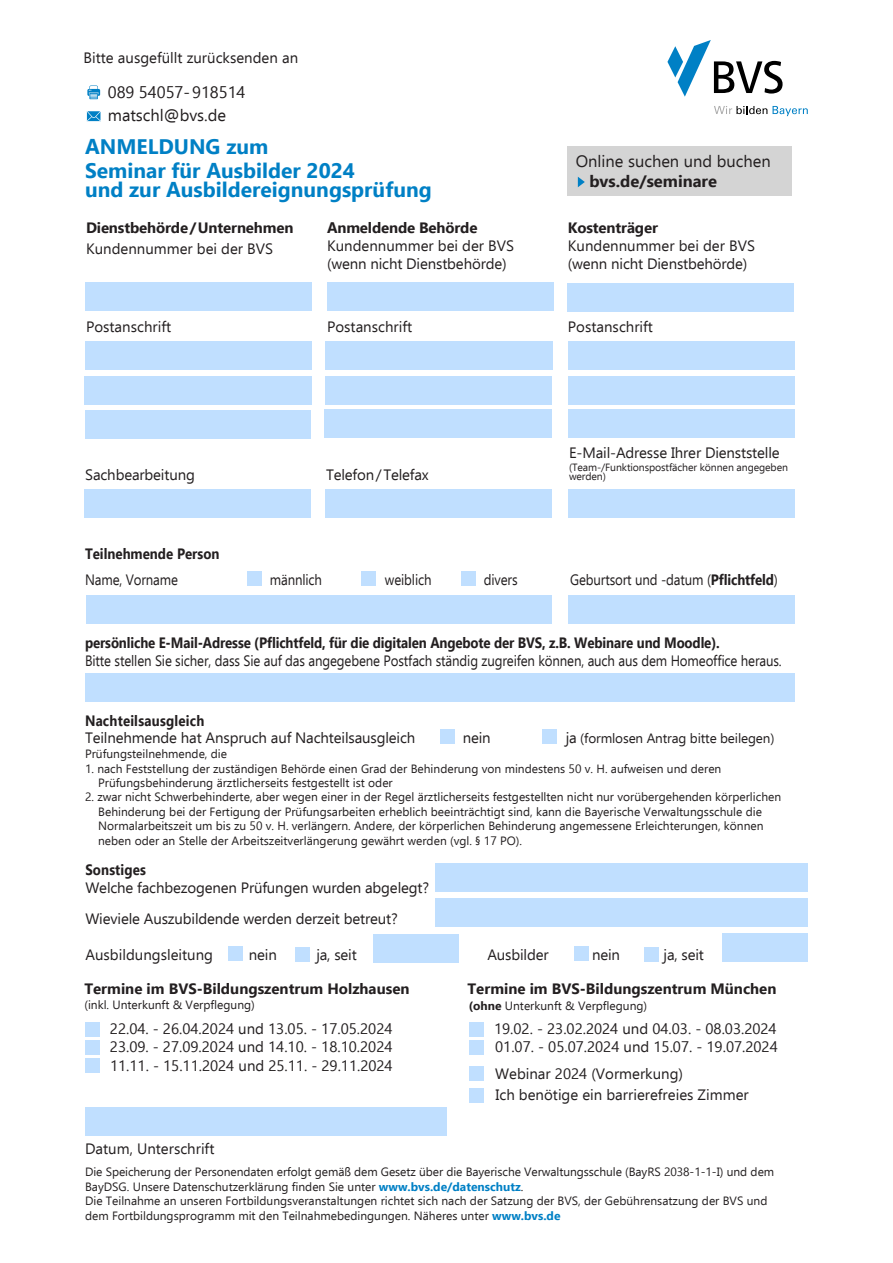
<style>
.page{position:relative;width:893px;height:1263px;background:#fff}
.page>*{position:absolute;margin:0;border:0;box-sizing:border-box;transform-origin:0 0}
.t1{font:700 21px/23.7px "Ebrima";color:#0080c5}
.t2{font:16.5px/22.5px "Ebrima";color:#231f20}
.t3{font:700 16.5px "Ebrima";color:#231f20}
.t4{font:15px/18px "Ebrima";letter-spacing:-.01em;color:#231f20}
.t5{font:15px "Ebrima";letter-spacing:-.01em;color:#231f20;scale:.88 1}
.t6{font:700 15px "Ebrima";letter-spacing:-.01em;color:#231f20}
.t7{font:700 15px "Ebrima";letter-spacing:-.01em;color:#231f20;scale:.88 1}
.t8{font:700 15px "Ebrima";letter-spacing:.015em;color:#231f20;scale:.88 1}
.t9{font:700 15px "Ebrima";letter-spacing:.01em;color:#231f20;scale:.88 1}
.t10{font:13.5px "Ebrima";letter-spacing:-.01em;color:#231f20}
.t11{font:12px/14.4px "Ebrima";color:#231f20}
.t12{font:10.5px/9px "Ebrima";letter-spacing:-.01em;color:#231f20}
.s1{font-weight:700}
.s2{font-size:15px}
.s3{font-weight:700;color:#0080c5}
</style>
<div class="page">
<div style="left:567px;top:147px;width:225px;height:49px;background:#d4d4d4"></div>
<svg style="left:578px;top:177px;width:7px;height:10px"></svg>
<hr style="left:85px;top:1135px;width:362px;height:1px;background:#231f20">
<svg style="left:87px;top:86px;width:13px;height:13px"></svg>
<svg style="left:86px;top:111px;width:15px;height:11px"></svg>
<svg style="left:714px;top:106px;width:94px;height:10px"></svg>
<svg style="left:667px;top:40px;width:116px;height:57px"></svg>
<div style="left:85px;top:282px;width:226px;height:29px;background:#c0dfff"></div>
<div style="left:327px;top:282px;width:226px;height:29px;background:#c0dfff"></div>
<div style="left:567px;top:283px;width:226px;height:29px;background:#c0dfff"></div>
<div style="left:85px;top:341px;width:226px;height:29px;background:#c0dfff"></div>
<div style="left:85px;top:376px;width:227px;height:28px;background:#c0dfff"></div>
<div style="left:85px;top:410px;width:226px;height:29px;background:#c0dfff"></div>
<div style="left:324px;top:410px;width:228px;height:28px;background:#c0dfff"></div>
<div style="left:325px;top:341px;width:227px;height:29px;background:#c0dfff"></div>
<div style="left:326px;top:376px;width:226px;height:28px;background:#c0dfff"></div>
<div style="left:568px;top:341px;width:226px;height:29px;background:#c0dfff"></div>
<div style="left:568px;top:376px;width:226px;height:28px;background:#c0dfff"></div>
<div style="left:568px;top:409px;width:226px;height:29px;background:#c0dfff"></div>
<div style="left:84px;top:489px;width:226px;height:29px;background:#c0dfff"></div>
<div style="left:325px;top:489px;width:226px;height:29px;background:#c0dfff"></div>
<div style="left:568px;top:489px;width:226px;height:29px;background:#c0dfff"></div>
<div style="left:85px;top:1107px;width:362px;height:28px;background:#c0dfff"></div>
<div style="left:574px;top:946px;width:15px;height:15px;background:#c0dfff"></div>
<div style="left:440px;top:729px;width:15px;height:15px;background:#c0dfff"></div>
<div style="left:228px;top:946px;width:15px;height:15px;background:#c0dfff"></div>
<div style="left:645px;top:947px;width:14px;height:15px;background:#c0dfff"></div>
<div style="left:542px;top:729px;width:15px;height:15px;background:#c0dfff"></div>
<div style="left:295px;top:947px;width:14px;height:15px;background:#c0dfff"></div>
<div style="left:568px;top:595px;width:226px;height:28px;background:#c0dfff"></div>
<div style="left:86px;top:595px;width:466px;height:28px;background:#c0dfff"></div>
<div style="left:85px;top:674px;width:709px;height:28px;background:#c0dfff"></div>
<div style="left:436px;top:863px;width:372px;height:29px;background:#c0dfff"></div>
<div style="left:436px;top:898px;width:372px;height:29px;background:#c0dfff"></div>
<div style="left:722px;top:933px;width:85px;height:29px;background:#c0dfff"></div>
<div style="left:373px;top:934px;width:85px;height:29px;background:#c0dfff"></div>
<div style="left:248px;top:571px;width:14px;height:15px;background:#c0dfff"></div>
<div style="left:361px;top:571px;width:15px;height:15px;background:#c0dfff"></div>
<div style="left:461px;top:571px;width:15px;height:15px;background:#c0dfff"></div>
<div style="left:85px;top:1022px;width:15px;height:15px;background:#c0dfff"></div>
<div style="left:469px;top:1022px;width:15px;height:15px;background:#c0dfff"></div>
<div style="left:85px;top:1040px;width:15px;height:15px;background:#c0dfff"></div>
<div style="left:469px;top:1040px;width:15px;height:15px;background:#c0dfff"></div>
<div style="left:85px;top:1058px;width:15px;height:15px;background:#c0dfff"></div>
<div style="left:469px;top:1066px;width:15px;height:15px;background:#c0dfff"></div>
<div style="left:469px;top:1087px;width:15px;height:15px;background:#c0dfff"></div>
<p class="t4" style="left:84px;top:48px;width:216px">Bitte ausgefüllt zurücksenden an</p>
<h2 class="t2" style="left:108px;top:80px;width:139px">089 54057- 918514 matschl@bvs.de</h2>
<h1 class="t1" style="left:85px;top:133px;width:271px">ANMELDUNG zum<br>Seminar für Ausbilder 2024</h1>
<h1 class="t1" style="left:85px;top:176px;width:348px">und zur Ausbildereignungsprüfung</h1>
<p class="t6" style="left:86px;top:216px;width:209px">Dienstbehörde/Unternehmen</p>
<p class="t4" style="left:86px;top:239px;width:189px">Kundennummer bei der BVS</p>
<p class="t6" style="left:327px;top:216px;width:152px">Anmeldende Behörde</p>
<p class="t4" style="left:327px;top:236px;width:189px">Kundennummer bei der BVS (wenn nicht Dienstbehörde)</p>
<h2 class="t2" style="left:576px;top:150px;width:196px">Online suchen und buchen</h2>
<h2 class="t3" style="left:589px;top:168px;width:129px">bvs.de/seminare</h2>
<p class="t6" style="left:568px;top:216px;width:92px">Kostenträger</p>
<p class="t4" style="left:568px;top:236px;width:189px">Kundennummer bei der BVS (wenn nicht Dienstbehörde)</p>
<p class="t4" style="left:86px;top:317px;width:87px">Postanschrift</p>
<p class="t4" style="left:327px;top:317px;width:87px">Postanschrift</p>
<p class="t4" style="left:568px;top:317px;width:87px">Postanschrift</p>
<p class="t4" style="left:85px;top:465px;width:111px">Sachbearbeitung</p>
<p class="t4" style="left:326px;top:465px;width:104px">Telefon/Telefax</p>
<p class="t4" style="left:569px;top:443px;width:212px">E-Mail-Adresse Ihrer Dienststelle</p>
<p class="t12" style="left:569px;top:462px;width:220px">(Team-/Funktionspostfächer können angegeben werden)</p>
<p class="t7" style="left:85px;top:542px;width:154px">Teilnehmende Person</p>
<p class="t5" style="left:85px;top:569px;width:107px">Name, Vorname</p>
<p class="t5" style="left:270px;top:569px;width:61px">männlich</p>
<p class="t5" style="left:385px;top:569px;width:54px">weiblich</p>
<p class="t5" style="left:484px;top:569px;width:40px">divers</p>
<p class="t5" style="left:570px;top:569px;width:238px">Geburtsort und -datum (<span class="s1">Pflichtfeld</span>)</p>
<p class="t7" style="left:85px;top:630px;width:723px">persönliche E-Mail-Adresse (Pflichtfeld, für die digitalen Angebote der BVS, z.B. Webinare und Moodle).</p>
<p class="t5" style="left:85px;top:649px;width:793px">Bitte stellen Sie sicher, dass Sie auf das angegebene Postfach ständig zugreifen können, auch aus dem Homeoffice heraus.</p>
<p class="t8" style="left:85px;top:708px;width:137px">Nachteilsausgleich</p>
<p class="t4" style="left:85px;top:728px;width:332px">Teilnehmende hat Anspruch auf Nachteilsausgleich</p>
<p class="t4" style="left:463px;top:728px;width:30px">nein</p>
<p class="t10" style="left:566px;top:728px;width:210px"><span class="s2">ja</span> (formlosen Antrag bitte beilegen)</p>
<p class="t11" style="left:85px;top:746px;width:144px">Prüfungsteilnehmende, die</p>
<p class="t11" style="left:98px;top:761px;width:625px;text-indent:-13px">1. nach Feststellung der zuständigen Behörde einen Grad der Behinderung von mindestens 50 v. H. aufweisen und deren<br>Prüfungsbehinderung ärztlicherseits festgestellt ist oder</p>
<p class="t11" style="left:98px;top:789px;width:684px;text-indent:-13px">2. zwar nicht Schwerbehinderte, aber wegen einer in der Regel ärztlicherseits festgestellten nicht nur vorübergehenden körperlichen Behinderung bei der Fertigung der Prüfungsarbeiten erheblich beeinträchtigt sind, kann die Bayerische Verwaltungsschule die Normalarbeitszeit um bis zu 50 v. H. verlängern. Andere, der körperlichen Behinderung angemessene Erleichterungen, können neben oder an Stelle der Arbeitszeitverlängerung gewährt werden (vgl. § 17 PO).</p>
<p class="t9" style="left:85px;top:858px;width:70px">Sonstiges</p>
<p class="t4" style="left:85px;top:871px;width:345px;line-height:30.9px">Welche fachbezogenen Prüfungen wurden abgelegt?<br>Wieviele Auszubildende werden derzeit betreut?</p>
<p class="t4" style="left:85px;top:945px;width:129px">Ausbildungsleitung</p>
<p class="t4" style="left:249px;top:945px;width:30px">nein</p>
<p class="t4" style="left:316px;top:945px;width:42px">ja, seit</p>
<p class="t4" style="left:487px;top:945px;width:63px">Ausbilder</p>
<p class="t4" style="left:592px;top:945px;width:30px">nein</p>
<p class="t4" style="left:663px;top:945px;width:42px">ja, seit</p>
<p class="t6" style="left:84px;top:977px;width:327px">Termine im BVS-Bildungszentrum Holzhausen</p>
<p class="t6" style="left:467px;top:977px;width:310px">Termine im BVS-Bildungszentrum München</p>
<p class="t11" style="left:84px;top:997px;width:172px">(inkl. Unterkunft &amp; Verpflegung)</p>
<p class="t11" style="left:469px;top:998px;width:180px"><span class="s1">(ohne</span> Unterkunft &amp; Verpflegung)</p>
<p class="t4" style="left:110px;top:1019px;width:284px">22.04. - 26.04.2024 und 13.05. - 17.05.2024</p>
<p class="t4" style="left:110px;top:1037px;width:284px">23.09. - 27.09.2024 und 14.10. - 18.10.2024</p>
<p class="t4" style="left:110px;top:1056px;width:284px">11.11. - 15.11.2024 und 25.11. - 29.11.2024</p>
<p class="t4" style="left:494px;top:1019px;width:284px">19.02. - 23.02.2024 und 04.03. - 08.03.2024</p>
<p class="t4" style="left:495px;top:1032px;width:284px;line-height:27.3px">01.07. - 05.07.2024 und 15.07. - 19.07.2024<br>Webinar 2024 (Vormerkung)</p>
<p class="t4" style="left:495px;top:1085px;width:255px">Ich benötige ein barrierefreies Zimmer</p>
<p class="t4" style="left:85px;top:1139px;width:131px">Datum, Unterschrift</p>
<p class="t11" style="left:85px;top:1164px;width:691px">Die Speicherung der Personendaten erfolgt gemäß dem Gesetz über die Bayerische Verwaltungsschule (BayRS 2038-1-1-I) und dem BayDSG. Unsere Datenschutzerklärung finden Sie unter <span class="s3">www.bvs.de/datenschutz</span>.<br>Die Teilnahme an unseren Fortbildungsveranstaltungen richtet sich nach der Satzung der BVS, der Gebührensatzung der BVS und dem Fortbildungsprogramm mit den Teilnahmebedingungen. Näheres unter <span class="s3">www.bvs.de</span></p>
</div>
